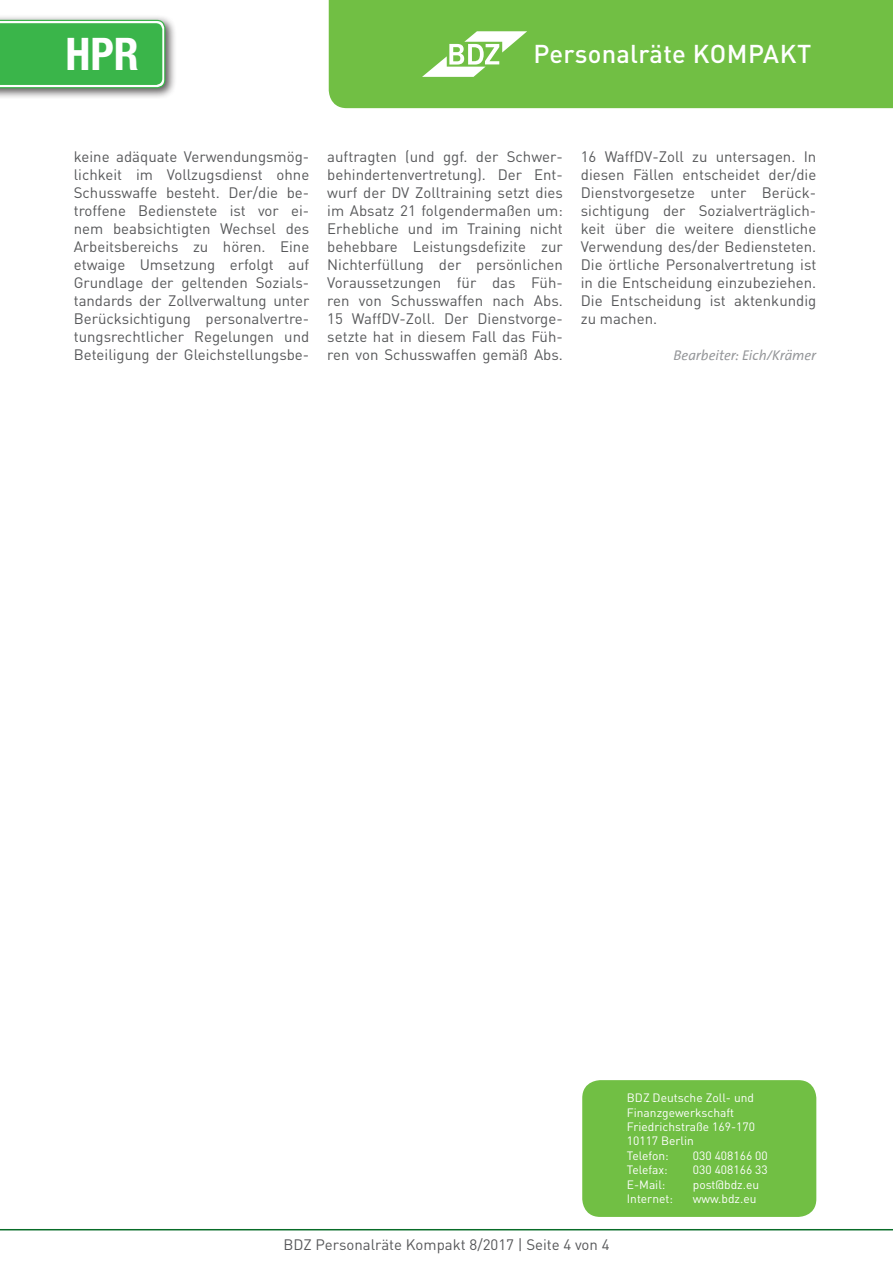
<style>
.page{position:relative;width:893px;height:1263px;background:#fff}
.page>*{position:absolute;margin:0;border:0;box-sizing:border-box;transform-origin:0 0}
.t1{font:700 condensed 45px "Helvetica Neue LT Std";color:#fff}
.t2{font:500 25.5px "DIN Pro";letter-spacing:.01em;color:#fff}
.t3{font:15px/18px "DIN Pro";color:#57585a;text-align:justify}
.t4{font:italic 14.25px "The Sans Office";color:#939598}
.t5{font:12px/14.4px "DIN Pro";color:#fff}
</style>
<div class="page">
<div style="left:582px;top:1080px;width:234px;height:137px;background:#71bf44;border-radius:18px"></div>
<div style="left:329px;top:0;width:564px;height:108px;background:#71bf44"></div>
<hr style="left:0;top:1229px;width:893px;height:1px;background:#086c28">
<svg style="left:422px;top:31px;width:105px;height:46px"></svg>
<div style="left:0;top:15px;width:177px;height:84px;background:#231f20;opacity:.75"></div>
<svg style="left:0;top:19px;width:166px;height:70px;background:#4ab958"></svg>
<h1 class="t1" style="left:66px;top:26px;width:75px">HPR</h1>
<p class="t2" style="left:534px;top:36px;width:279px">Personalräte KOMPAKT</p>
<p class="t3" style="left:74px;top:147px;width:237px">keine adäquate Verwendungsmög&shy;lichkeit im Vollzugsdienst ohne Schusswaffe besteht. Der/die be&shy;troffene Bedienstete ist vor ei&shy;nem beabsichtigten Wechsel des Arbeitsbereichs zu hören. Eine etwaige Umsetzung erfolgt auf Grundlage der geltenden Sozials&shy;tandards der Zollverwaltung unter Berücksichtigung personalvertre&shy;tungsrechtlicher Regelungen und Beteiligung der Gleichstellungsbe-</p>
<p class="t3" style="left:327px;top:147px;width:237px">auftragten (und ggf. der Schwer&shy;behindertenvertretung). Der Ent&shy;wurf der DV Zolltraining setzt dies im Absatz 21 folgendermaßen um:<br>Erhebliche und im Training nicht behebbare Leistungsdefizite zur Nichterfüllung der persönlichen Voraussetzungen für das Füh&shy;ren von Schusswaffen nach Abs.<br>15 WaffDV-Zoll. Der Dienstvorge&shy;setzte hat in diesem Fall das Füh&shy;ren von Schusswaffen gemäß Abs.</p>
<p class="t3" style="left:581px;top:147px;width:237px">16 WaffDV-Zoll zu untersagen. In diesen Fällen entscheidet der/die Dienstvorgesetze unter Berück&shy;sichtigung der Sozialverträglich&shy;keit über die weitere dienstliche Verwendung des/der Bediensteten.<br>Die örtliche Personalvertretung ist in die Entscheidung einzubeziehen.<br>Die Entscheidung ist aktenkundig zu machen.</p>
<p class="t4" style="left:673px;top:348px;width:144px">Bearbeiter: Eich/Krämer</p>
<p class="t5" style="left:627px;top:1090px;width:130px">BDZ Deutsche Zoll- und<br>Finanzgewerkschaft<br>Friedrichstraße 169-170<br>10117 Berlin<br>Telefon:</p>
<p class="t5" style="left:693px;top:1148px;width:76px">030 408166 00</p>
<p class="t3" style="left:283px;top:1235px;width:328px">BDZ Personalräte Kompakt 8/2017 | Seite 4 von 4</p>
<p class="t5" style="left:627px;top:1162px;width:42px">Telefax:</p>
<p class="t5" style="left:693px;top:1162px;width:76px">030 408166 33</p>
<p class="t5" style="left:627px;top:1176px;width:40px">E-Mail:</p>
<p class="t5" style="left:693px;top:1176px;width:68px">post@bdz.eu</p>
<p class="t5" style="left:627px;top:1191px;width:48px">Internet:</p>
<p class="t5" style="left:693px;top:1191px;width:65px">www.bdz.eu</p>
</div>
